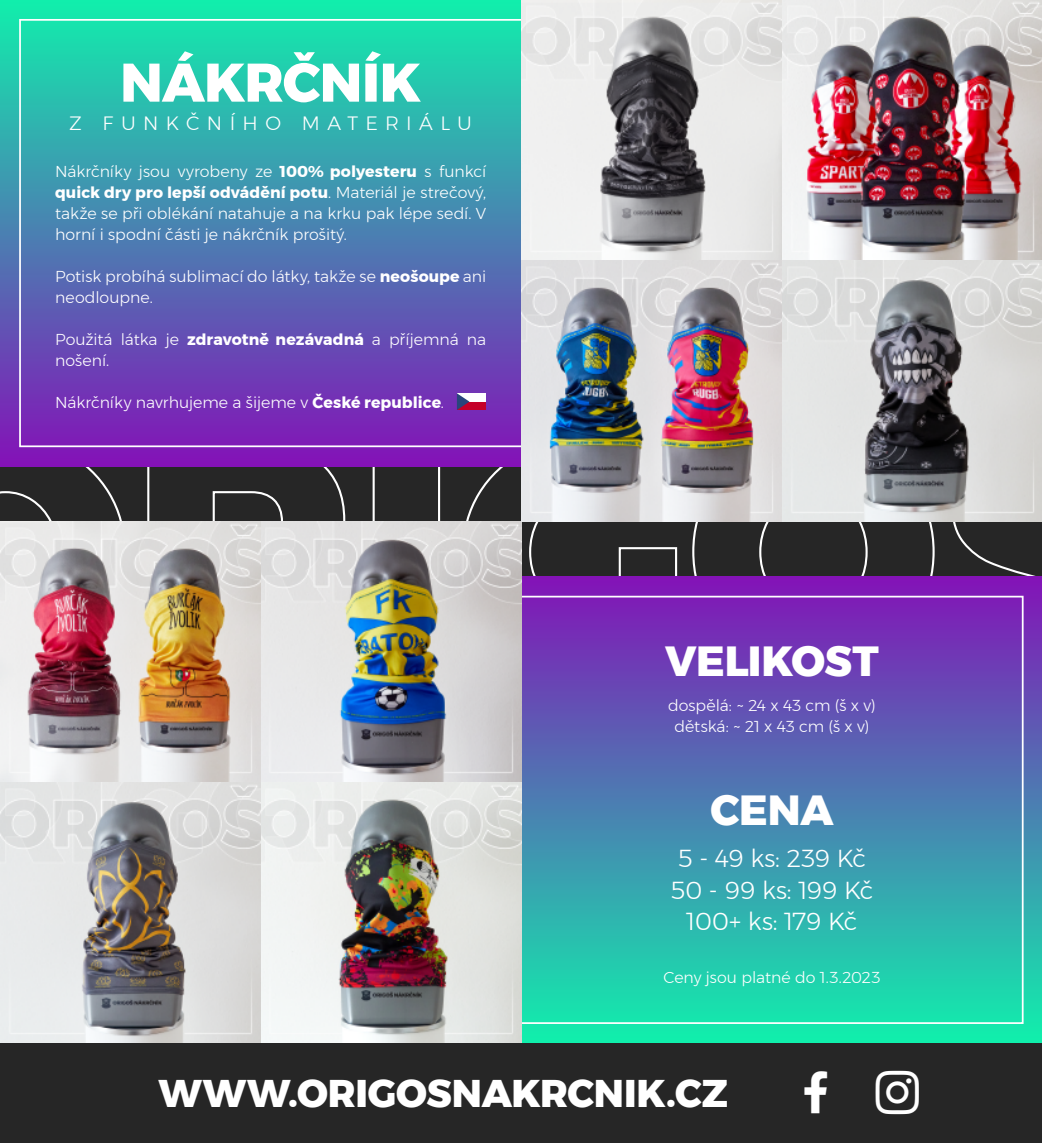
<style>
.page{position:relative;width:1042px;height:1143px;background:#fff}
.page>*{position:absolute;margin:0;border:0;box-sizing:border-box;transform-origin:0 0}
.t1{font:800 54.25px "Montserrat";letter-spacing:-.01em;color:#fff}
.t2{font:800 42px "Montserrat";letter-spacing:-.01em;color:#fff}
.t3{font:800 38.5px "Montserrat";letter-spacing:-.005em;color:#fff}
.t4{font:300 24.5px/31.5px "Montserrat";letter-spacing:-.025em;color:#fff;text-align:center}
.t5{font:300 19.25px "Montserrat";letter-spacing:.385em;color:#fff}
.t6{font:300 15.75px/21px "Montserrat";color:#fff}
.s1{font-weight:700}
</style>
<div class="page">
<div style="left:0;top:0;width:1042px;height:1142px;background:#262626"></div>
<svg style="left:0;top:466px;width:127px;height:55px"></svg>
<svg style="left:146px;top:466px;width:209px;height:55px"></svg>
<div style="left:373px;top:440px;width:67px;height:223px;border:2px solid #fff"></div>
<svg style="left:461px;top:466px;width:221px;height:110px"></svg>
<svg style="left:691px;top:521px;width:244px;height:55px"></svg>
<svg style="left:936px;top:521px;width:106px;height:55px"></svg>
<div style="left:335px;top:576px;width:707px;height:466px;background:linear-gradient(to bottom,#8517b8,#14eead)"></div>
<div style="left:0;top:0;width:707px;height:466px;background:linear-gradient(to bottom,#13edad,#8516b8)"></div>
<img style="left:521px;top:0;width:521px;height:521px">
<img style="left:0;top:521px;width:521px;height:521px">
<div style="left:457px;top:393px;width:29px;height:17px;background:#c40028"></div>
<div style="left:457px;top:393px;width:29px;height:8px;background:#fff"></div>
<svg style="left:457px;top:393px;width:12px;height:17px"></svg>
<h1 class="t1" style="left:120px;top:38px;width:302px">NÁKRČNÍK</h1>
<p class="t5" style="left:69px;top:108px;width:404px">Z FUNKČNÍHO MATERIÁLU</p>
<p class="t6" style="left:55px;top:160px;width:433px;text-align:justify">Nákrčníky jsou vyrobeny ze <span class="s1">100% polyesteru</span> s funkcí <span class="s1">quick dry pro lepší odvádění potu</span>. Materiál je strečový, takže se při oblékání natahuje a na krku pak lépe sedí. V horní i spodní části je nákrčník prošitý.</p>
<p class="t6" style="left:55px;top:265px;width:433px">Potisk probíhá sublimací do látky, takže se <span class="s1">neošoupe</span> ani neodloupne.</p>
<p class="t6" style="left:55px;top:328px;width:433px">Použitá látka je <span class="s1">zdravotně nezávadná</span> a příjemná na nošení.</p>
<p class="t6" style="left:55px;top:391px;width:390px">Nákrčníky navrhujeme a šijeme v <span class="s1">České republice</span>.</p>
<h2 class="t2" style="left:665px;top:627px;width:215px">VELIKOST</h2>
<p class="t6" style="left:668px;top:694px;width:209px;text-align:center">dospělá: ~ 24 x 43 cm (š x v) dětská: ~ 21 x 43 cm (š x v)</p>
<h2 class="t2" style="left:710px;top:775px;width:124px">CENA</h2>
<h3 class="t4" style="left:670px;top:841px;width:205px">5 - 49 ks: 239 Kč<br>50 - 99 ks: 199 Kč<br>100+ ks: 179 Kč</h3>
<p class="t6" style="left:663px;top:965px;width:219px">Ceny jsou platné do 1.3.2023</p>
<h3 class="t3" style="left:158px;top:1061px;width:571px">WWW.ORIGOSNAKRCNIK.CZ</h3>
</div>
